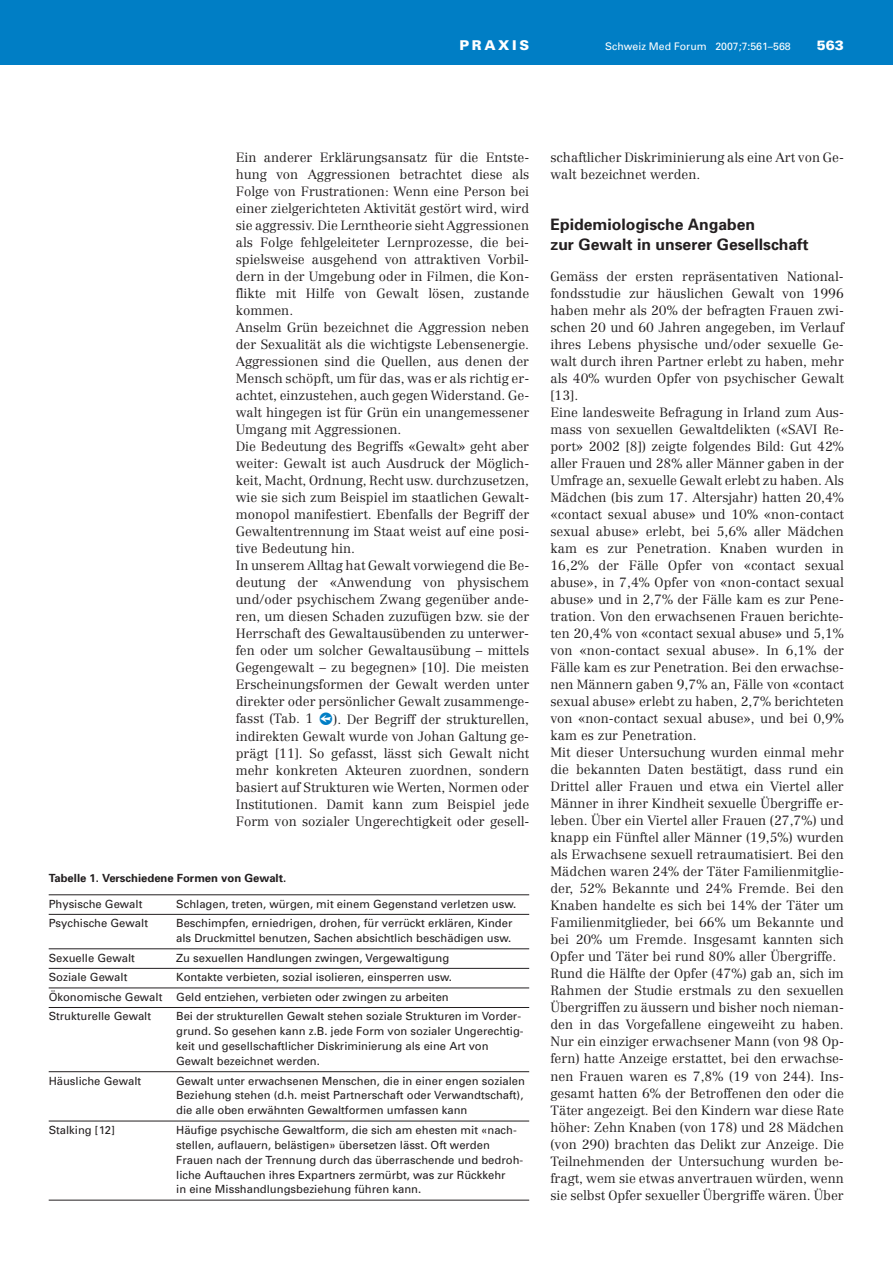
<style>
.page{position:relative;width:893px;height:1263px;background:#fff}
.page>*{position:absolute;margin:0;border:0;box-sizing:border-box;transform-origin:0 0}
.t1{font:700 15.75px/20px "Univers";color:#231f20}
.t2{font:900 13.5px "Univers";letter-spacing:.2em;color:#fff}
.t3{font:300 13.2px/17px "Centennial";color:#231f20}
.t4{font:11.25px/14.9px "Univers";color:#231f20}
.t5{font:700 11.25px "Univers";color:#231f20}
.t6{font:10.5px "Univers";color:#fff}
</style>
<div class="page">
<div style="left:0;top:0;width:893px;height:64px;background:#007ec5"></div>
<hr style="left:49px;top:894px;width:480px;height:1px;background:#231f20">
<hr style="left:49px;top:914px;width:480px;height:1px;background:#231f20">
<hr style="left:49px;top:948px;width:480px;height:1px;background:#231f20">
<hr style="left:49px;top:968px;width:480px;height:1px;background:#231f20">
<hr style="left:49px;top:987px;width:480px;height:1px;background:#231f20">
<hr style="left:49px;top:1007px;width:480px;height:1px;background:#231f20">
<hr style="left:49px;top:1071px;width:480px;height:1px;background:#231f20">
<hr style="left:49px;top:1121px;width:480px;height:1px;background:#231f20">
<hr style="left:49px;top:1200px;width:480px;height:1px;background:#231f20">
<p class="t2" style="left:459px;top:40px;width:71px">PRAXIS</p>
<p class="t6" style="left:605px;top:42px;width:187px">Schweiz Med Forum 2007;7:561–568</p>
<p class="t2" style="left:817px;top:40px;width:29px">563</p>
<p class="t3" style="left:236px;top:150px;width:295px">Ein anderer Erklärungsansatz für die Entste&shy;hung von Aggressionen betrachtet diese als Folge von Frustrationen: Wenn eine Person bei einer zielgerichteten Aktivität gestört wird, wird sie aggressiv. Die Lerntheorie sieht Aggressionen als Folge fehlgeleiteter Lernprozesse, die bei&shy;spielsweise ausgehend von attraktiven Vorbil&shy;dern in der Umgebung oder in Filmen, die Kon&shy;flikte mit Hilfe von Gewalt lösen, zustande kommen.<br>Anselm Grün bezeichnet die Aggression neben der Sexualität als die wichtigste Lebensenergie.<br>Aggressionen sind die Quellen, aus denen der Mensch schöpft, um für das, was er als richtig er&shy;achtet, einzustehen, auch gegen Widerstand. Ge&shy;walt hingegen ist für Grün ein unangemessener Umgang mit Aggressionen.<br>Die Bedeutung des Begriffs «Gewalt» geht aber weiter: Gewalt ist auch Ausdruck der Möglich&shy;keit, Macht, Ordnung, Recht usw. durchzusetzen, wie sie sich zum Beispiel im staatlichen Gewalt&shy;monopol manifestiert. Ebenfalls der Begriff der Gewaltentrennung im Staat weist auf eine posi&shy;tive Bedeutung hin.<br>In unserem Alltag hat Gewalt vorwiegend die Be&shy;deutung der «Anwendung von physischem und/oder psychischem Zwang gegenüber ande&shy;ren, um diesen Schaden zuzufügen bzw. sie der Herrschaft des Gewaltausübenden zu unterwer&shy;fen oder um solcher Gewaltausübung – mittels Gegengewalt – zu begegnen» [10]. Die meisten Erscheinungsformen der Gewalt werden unter direkter oder persönlicher Gewalt zusammenge&shy;fasst (Tab. 1</p>
<p class="t3" style="left:236px;top:711px;width:295px;text-align:justify;text-indent:97px">). Der Begriff der strukturellen, indirekten Gewalt wurde von Johan Galtung ge&shy;prägt [11]. So gefasst, lässt sich Gewalt nicht mehr konkreten Akteuren zuordnen, sondern basiert auf Strukturen wie Werten, Normen oder Institutionen. Damit kann zum Beispiel jede Form von sozialer Ungerechtigkeit oder gesell-</p>
<p class="t5" style="left:49px;top:874px;width:239px">Tabelle 1. Verschiedene Formen von Gewalt.</p>
<p class="t4" style="left:49px;top:897px;width:95px">Physische Gewalt</p>
<p class="t4" style="left:176px;top:897px;width:341px">Schlagen, treten, würgen, mit einem Gegenstand verletzen usw.</p>
<p class="t4" style="left:49px;top:917px;width:101px">Psychische Gewalt</p>
<p class="t4" style="left:176px;top:917px;width:338px">Beschimpfen, erniedrigen, drohen, für verrückt erklären, Kinder als Druckmittel benutzen, Sachen absichtlich beschädigen usw.</p>
<p class="t4" style="left:49px;top:951px;width:88px">Sexuelle Gewalt</p>
<p class="t4" style="left:176px;top:951px;width:274px">Zu sexuellen Handlungen zwingen, Vergewaltigung</p>
<p class="t4" style="left:49px;top:971px;width:80px">Soziale Gewalt</p>
<p class="t4" style="left:49px;top:968px;width:405px;line-height:19.5px;text-indent:128px">Kontakte verbieten, sozial isolieren, einsperren usw.<br>Ökonomische Gewalt Geld entziehen, verbieten oder zwingen zu arbeiten<br>Strukturelle Gewalt</p>
<p class="t4" style="left:176px;top:1010px;width:349px">Bei der strukturellen Gewalt stehen soziale Strukturen im Vorder&shy;grund. So gesehen kann z.B. jede Form von sozialer Ungerechtig&shy;keit und gesellschaftlicher Diskriminierung als eine Art von Gewalt bezeichnet werden.</p>
<p class="t4" style="left:49px;top:1074px;width:94px">Häusliche Gewalt</p>
<p class="t4" style="left:176px;top:1074px;width:350px">Gewalt unter erwachsenen Menschen, die in einer engen sozialen<br>Beziehung stehen (d.h. meist Partnerschaft oder Verwandtschaft), die alle oben erwähnten Gewaltformen umfassen kann</p>
<p class="t4" style="left:49px;top:1123px;width:68px">Stalking [12]</p>
<p class="t4" style="left:176px;top:1123px;width:349px">Häufige psychische Gewaltform, die sich am ehesten mit «nach&shy;stellen, auflauern, belästigen» übersetzen lässt. Oft werden Frauen nach der Trennung durch das überraschende und bedroh&shy;liche Auftauchen ihres Expartners zermürbt, was zur Rückkehr<br>in eine Misshandlungsbeziehung führen kann.</p>
<p class="t3" style="left:550px;top:150px;width:295px">schaftlicher Diskriminierung als eine Art von Ge&shy;walt bezeichnet werden.</p>
<p class="t1" style="left:550px;top:216px;width:260px">Epidemiologische Angaben<br>zur Gewalt in unserer Gesellschaft</p>
<p class="t3" style="left:550px;top:269px;width:295px">Gemäss der ersten repräsentativen National&shy;fondsstudie zur häuslichen Gewalt von 1996 haben mehr als 20% der befragten Frauen zwi&shy;schen 20 und 60 Jahren angegeben, im Verlauf ihres Lebens physische und/oder sexuelle Ge&shy;walt durch ihren Partner erlebt zu haben, mehr als 40% wurden Opfer von psychischer Gewalt [13].<br>Eine landesweite Befragung in Irland zum Aus&shy;mass von sexuellen Gewaltdelikten («SAVI Re&shy;port» 2002 [8]) zeigte folgendes Bild: Gut 42% aller Frauen und 28% aller Männer gaben in der Umfrage an, sexuelle Gewalt erlebt zu haben. Als Mädchen (bis zum 17. Altersjahr) hatten 20,4% «contact sexual abuse» und 10% «non-contact sexual abuse» erlebt, bei 5,6% aller Mädchen kam es zur Penetration. Knaben wurden in 16,2% der Fälle Opfer von «contact sexual abuse», in 7,4% Opfer von «non-contact sexual abuse» und in 2,7% der Fälle kam es zur Pene&shy;tration. Von den erwachsenen Frauen berichte&shy;ten 20,4% von «contact sexual abuse» und 5,1% von «non-contact sexual abuse». In 6,1% der Fälle kam es zur Penetration. Bei den erwachse&shy;nen Männern gaben 9,7% an, Fälle von «contact sexual abuse» erlebt zu haben, 2,7% berichteten von «non-contact sexual abuse», und bei 0,9% kam es zur Penetration.<br>Mit dieser Untersuchung wurden einmal mehr die bekannten Daten bestätigt, dass rund ein Drittel aller Frauen und etwa ein Viertel aller Männer in ihrer Kindheit sexuelle Übergriffe er&shy;leben. Über ein Viertel aller Frauen (27,7%) und knapp ein Fünftel aller Männer (19,5%) wurden als Erwachsene sexuell retraumatisiert. Bei den Mädchen waren 24% der Täter Familienmitglie&shy;der, 52% Bekannte und 24% Fremde. Bei den Knaben handelte es sich bei 14% der Täter um Familienmitglieder, bei 66% um Bekannte und bei 20% um Fremde. Insgesamt kannten sich Opfer und Täter bei rund 80% aller Übergriffe.<br>Rund die Hälfte der Opfer (47%) gab an, sich im Rahmen der Studie erstmals zu den sexuellen Übergriffen zu äussern und bisher noch nieman&shy;den in das Vorgefallene eingeweiht zu haben.<br>Nur ein einziger erwachsener Mann (von 98 Op&shy;fern) hatte Anzeige erstattet, bei den erwachse&shy;nen Frauen waren es 7,8% (19 von 244). Ins&shy;gesamt hatten 6% der Betroffenen den oder die Täter angezeigt. Bei den Kindern war diese Rate höher: Zehn Knaben (von 178) und 28 Mädchen (von 290) brachten das Delikt zur Anzeige. Die Teilnehmenden der Untersuchung wurden be&shy;fragt, wem sie etwas anvertrauen würden, wenn sie selbst Opfer sexueller Übergriffe wären. Über</p>
</div>
